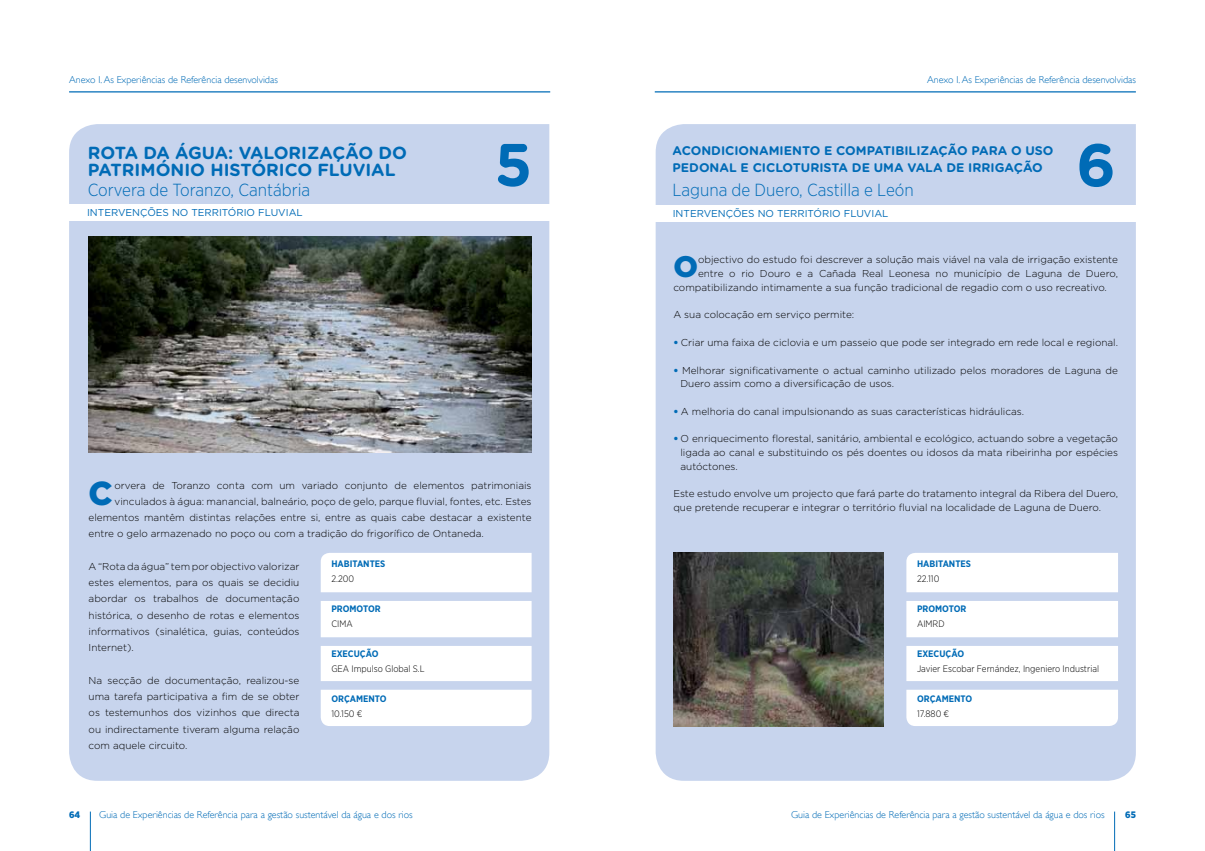
<style>
.page{position:relative;width:1205px;height:851px;background:#fff}
.page>*{position:absolute;margin:0;border:0;box-sizing:border-box;transform-origin:0 0}
.t1{font:700 60px "Gotham Rounded";color:#006bb6}
.t2{font:900 33.25px "Gotham";color:#006bb6}
.t3{font:900 29.62px "Gotham";color:#006bb6}
.t4{font:300 17.5px "Gotham Narrow";color:#006bb6}
.t5{font:700 17.5px/17.5px "Gotham Rounded";color:#006bb6}
.t6{font:700 12.5px/17.5px "Gotham Rounded";color:#006bb6}
.t7{font:300 10px/16.2px "Gotham";color:#000;text-align:justify}
.t8{font:300 10px "Gill Sans";color:#006bb6}
.t9{font:10px "Gotham";color:#006bb6}
.t10{font:300 9.38px "Gotham Narrow";color:#000}
.t11{font:700 9.38px "Gotham Narrow";color:#006bb6}
.t12{font:900 9.38px "Gotham Narrow";color:#006bb6}
.s1{font-weight:900;color:#006bb6}
</style>
<div class="page">
<hr style="left:90px;top:811px;width:1px;height:39px;background:#006bb6">
<hr style="left:1114px;top:811px;width:1px;height:39px;background:#006bb6">
<hr style="left:655px;top:91px;width:481px;height:1px;background:#006bb6">
<div style="left:656px;top:124px;width:480px;height:656px;background:#c7d4ed"></div>
<img style="left:673px;top:552px;width:211px;height:174px">
<svg style="left:906px;top:552px;width:212px;height:174px"></svg>
<div style="left:647px;top:205px;width:496px;height:16px;background:#fff"></div>
<hr style="left:69px;top:91px;width:481px;height:1px;background:#006bb6">
<div style="left:69px;top:124px;width:480px;height:656px;background:#c7d4ed"></div>
<svg style="left:321px;top:552px;width:210px;height:174px"></svg>
<img style="left:89px;top:237px;width:442px;height:215px">
<div style="left:62px;top:204px;width:496px;height:17px;background:#fff"></div>
<p class="t8" style="left:69px;top:74px;width:210px">Anexo I. As Experiências de Referência desenvolvidas</p>
<h3 class="t5" style="left:88px;top:143px;width:321px">ROTA DA ÁGUA: VALORIZAÇÃO DO<br>PATRIMÓNIO HISTÓRICO FLUVIAL</h3>
<h3 class="t4" style="left:88px;top:179px;width:224px">Corvera de Toranzo, Cantábria</h3>
<p class="t9" style="left:87px;top:206px;width:217px">INTERVENÇÕES NO TERRITÓRIO FLUVIAL</p>
<h1 class="t1" style="left:494px;top:121px;width:39px">5</h1>
<h2 class="t2" style="left:89px;top:470px;width:26px">C</h2>
<p class="t7" style="left:114px;top:476px;width:419px">orvera de Toranzo conta com um variado conjunto de elementos patrimoniais</p>
<p class="t7" style="left:114px;top:493px;width:419px">vinculados à água: manancial, balneário, poço de gelo, parque fluvial, fontes, etc. Estes</p>
<p class="t7" style="left:89px;top:509px;width:444px">elementos mantêm distintas relações entre si, entre as quais cabe destacar a existente</p>
<p class="t7" style="left:89px;top:525px;width:397px">entre o gelo armazenado no poço ou com a tradição do frigorífico de Ontaneda.</p>
<p class="t7" style="left:89px;top:558px;width:212px">A “Rota da água” tem por objectivo valorizar estes elementos, para os quais se decidiu abordar os trabalhos de documentação histórica, o desenho de rotas e elementos informativos (sinalética, guias, conteúdos Internet).</p>
<p class="t7" style="left:89px;top:671px;width:212px">Na secção de documentação, realizou-se uma tarefa participativa a fim de se obter os testemunhos dos vizinhos que directa ou indirectamente tiveram alguma relação com aquele circuito.</p>
<p class="t11" style="left:331px;top:558px;width:56px">HABITANTES</p>
<p class="t10" style="left:331px;top:573px;width:24px">2.200</p>
<p class="t11" style="left:331px;top:603px;width:51px">PROMOTOR</p>
<p class="t10" style="left:331px;top:618px;width:23px">CIMA</p>
<p class="t11" style="left:331px;top:648px;width:49px">EXECUÇÃO</p>
<p class="t10" style="left:331px;top:663px;width:95px">GEA Impulso Global S.L</p>
<p class="t11" style="left:331px;top:693px;width:57px">ORÇAMENTO</p>
<p class="t10" style="left:331px;top:708px;width:33px">10.150 €</p>
<p class="t8" style="left:927px;top:74px;width:210px">Anexo I. As Experiências de Referência desenvolvidas</p>
<p class="t6" style="left:672px;top:141px;width:383px">ACONDICIONAMIENTO E COMPATIBILIZAÇÃO PARA O USO<br>PEDONAL E CICLOTURISTA DE UMA VALA DE IRRIGAÇÃO</p>
<h3 class="t4" style="left:672px;top:179px;width:243px">Laguna de Duero, Castilla e León</h3>
<p class="t9" style="left:673px;top:207px;width:217px">INTERVENÇÕES NO TERRITÓRIO FLUVIAL</p>
<h1 class="t1" style="left:1076px;top:121px;width:41px">6</h1>
<h3 class="t3" style="left:673px;top:246px;width:26px">O</h3>
<p class="t7" style="left:698px;top:251px;width:421px">objectivo do estudo foi descrever a solução mais viável na vala de irrigação existente</p>
<p class="t7" style="left:698px;top:265px;width:421px">entre o rio Douro e a Cañada Real Leonesa no município de Laguna de Duero,</p>
<p class="t7" style="left:673px;top:279px;width:435px">compatibilizando intimamente a sua função tradicional de regadio com o uso recreativo.</p>
<p class="t7" style="left:673px;top:306px;width:182px">A sua colocação em serviço permite:</p>
<p class="t7" style="left:673px;top:334px;width:446px"><span class="s1">•</span> Criar uma faixa de ciclovia e um passeio que pode ser integrado em rede local e regional.</p>
<p class="t7" style="left:680px;top:363px;width:439px;line-height:13.8px;text-indent:-7px"><span class="s1">•</span> Melhorar significativamente o actual caminho utilizado pelos moradores de Laguna de<br>Duero assim como a diversificação de usos.</p>
<p class="t7" style="left:673px;top:403px;width:352px"><span class="s1">•</span> A melhoria do canal impulsionando as suas características hidráulicas.</p>
<p class="t7" style="left:680px;top:431px;width:439px;line-height:13.8px;text-indent:-7px"><span class="s1">•</span> O enriquecimento florestal, sanitário, ambiental e ecológico, actuando sobre a vegetação ligada ao canal e substituindo os pés doentes ou idosos da mata ribeirinha por espécies autóctones.</p>
<p class="t7" style="left:673px;top:486px;width:446px;line-height:13.8px">Este estudo envolve um projecto que fará parte do tratamento integral da Ribera del Duero, que pretende recuperar e integrar o território fluvial na localidade de Laguna de Duero.</p>
<p class="t11" style="left:917px;top:558px;width:56px">HABITANTES</p>
<p class="t10" style="left:917px;top:573px;width:24px">22.110</p>
<p class="t11" style="left:917px;top:603px;width:51px">PROMOTOR</p>
<p class="t10" style="left:917px;top:618px;width:29px">AIMRD</p>
<p class="t11" style="left:917px;top:648px;width:49px">EXECUÇÃO</p>
<p class="t10" style="left:917px;top:663px;width:184px">Javier Escobar Fernández, Ingeniero Industrial</p>
<p class="t11" style="left:917px;top:693px;width:57px">ORÇAMENTO</p>
<p class="t10" style="left:917px;top:708px;width:34px">17.880 €</p>
<p class="t12" style="left:69px;top:808px;width:13px">64</p>
<p class="t8" style="left:99px;top:809px;width:315px">Guia de Experiências de Referência para a gestão sustentável da água e dos rios</p>
<p class="t8" style="left:791px;top:809px;width:315px">Guia de Experiências de Referência para a gestão sustentável da água e dos rios</p>
<p class="t12" style="left:1125px;top:808px;width:12px">65</p>
</div>
